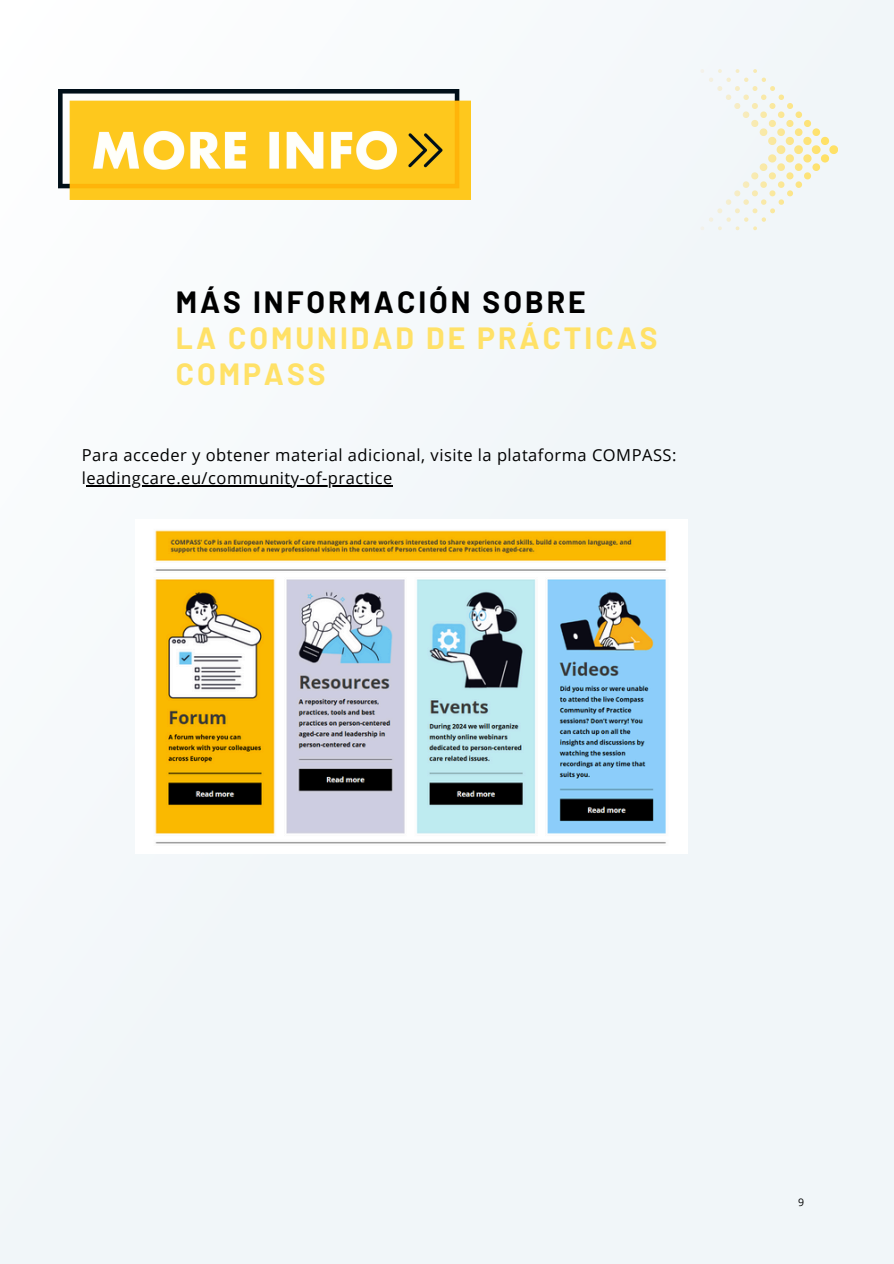
<style>
.page{position:relative;width:894px;height:1264px;background:#fff}
.page>*{position:absolute;margin:0;border:0;box-sizing:border-box;transform-origin:0 0}
.t1{font:700 30px/36px "Barlow";letter-spacing:.1em;color:#ffe167}
.t2{font:16.5px/22.5px "Open Sans";letter-spacing:.03em;color:#000}
.t3{font:10.5px "Open Sans";color:#000}
.s1{color:#000}
</style>
<div class="page">
<div style="left:0;top:0;width:893px;height:1263px;background:#f1f6f9"></div>
<svg style="left:701px;top:69px;width:136px;height:161px"></svg>
<img style="left:135px;top:519px;width:552px;height:334px">
<img style="left:58px;top:89px;width:412px;height:111px">
<hr style="left:86px;top:485px;width:307px;height:1px;background:#000">
<p class="t1" style="left:176px;top:283px;width:483px"><span class="s1">MÁS INFORMACIÓN SOBRE<br></span>LA COMUNIDAD DE PRÁCTICAS<br>COMPASS</p>
<p class="t2" style="left:82px;top:444px;width:596px">Para acceder y obtener material adicional, visite la plataforma COMPASS: leadingcare.eu/community-of-practice</p>
<p class="t3" style="left:798px;top:1194px;width:7px">9</p>
</div>
